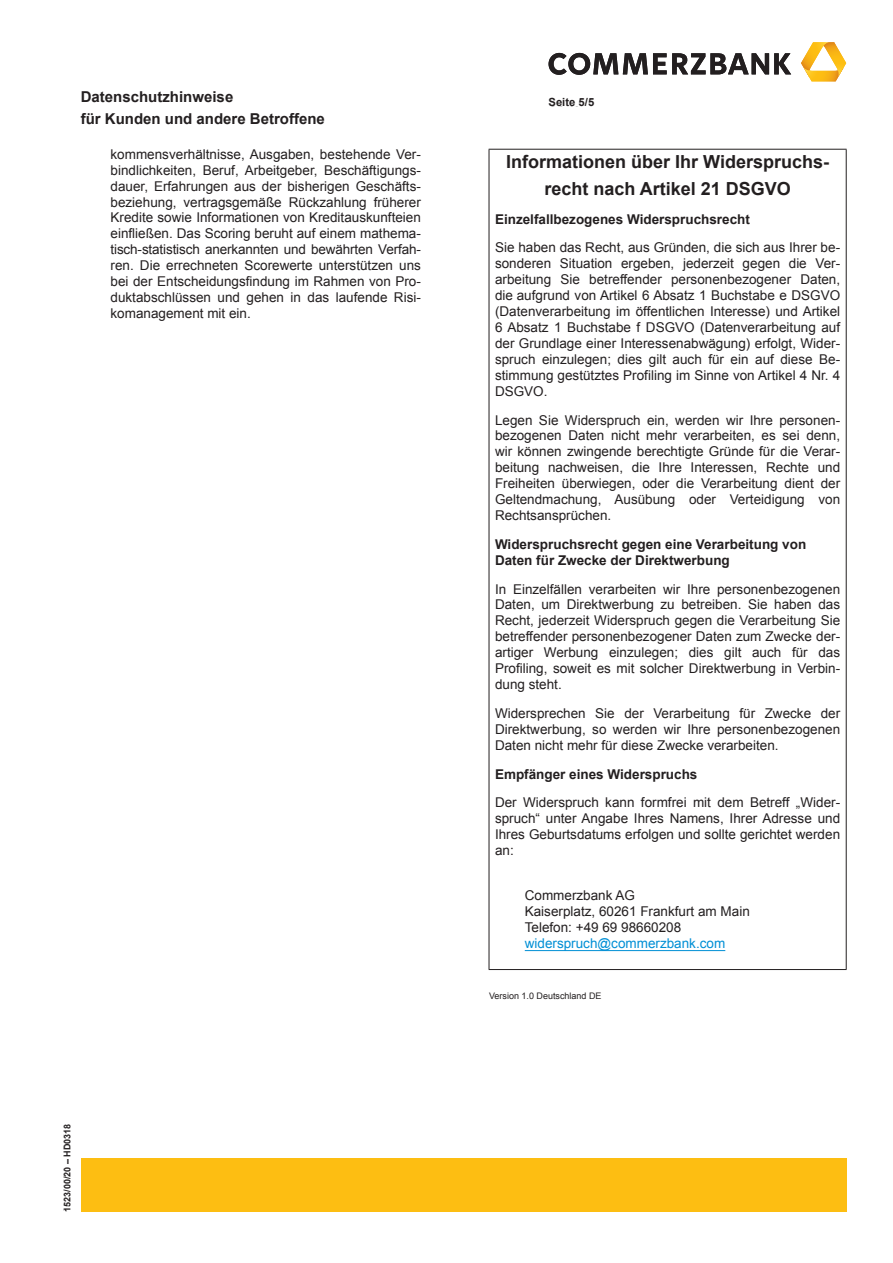
<style>
.page{position:relative;width:893px;height:1263px;background:#fff}
.page>*{position:absolute;margin:0;border:0;box-sizing:border-box;transform-origin:0 0}
.t1{font:700 18px/26.5px "Arial";color:#231f20;text-align:center}
.t2{font:700 15px "Arial";color:#231f20}
.t3{font:13.5px/15.9px "Arial";color:#231f20;text-align:justify}
.t4{font:700 13.5px/15.9px "Arial";color:#231f20}
.t5{font:13.5px "Arial";color:#008fd5}
.t6{font:700 11.25px "Arial";color:#231f20}
.t7{font:700 9px "Arial";color:#231f20}
.t8{font:9px "Arial";color:#231f20}
</style>
<div class="page">
<div style="left:81px;top:1159px;width:765px;height:53px;background:#fdbe12"></div>
<svg style="left:549px;top:53px;width:242px;height:22px"></svg>
<svg style="left:801px;top:42px;width:45px;height:39px"></svg>
<hr style="left:489px;top:149px;width:358px;height:1px;background:#231f20">
<hr style="left:489px;top:150px;width:1px;height:819px;background:#231f20">
<hr style="left:846px;top:150px;width:1px;height:819px;background:#231f20">
<hr style="left:489px;top:969px;width:358px;height:1px;background:#231f20">
<hr style="left:525px;top:950px;width:200px;height:1px;background:#008fd5">
<p class="t2" style="left:81px;top:87px;width:154px">Datenschutzhinweise</p>
<p class="t4" style="left:548px;top:94px;width:56px">Seite 4/4</p>
<p class="t2" style="left:81px;top:108px;width:246px">für Kunden und andere Betroffene</p>
<p class="t3" style="left:111px;top:146px;width:312px">kommensverhältnisse, Ausgaben, bestehende Ver&shy;bindlichkeiten, Beruf, Arbeitgeber, Beschäftigungs&shy;dauer, Erfahrungen aus der bisherigen Geschäfts&shy;beziehung, vertragsgemäße Rückzahlung früherer Kredite sowie Informationen von Kreditauskunfteien einfließen. Das Scoring beruht auf einem mathema&shy;tisch-statistisch anerkannten und bewährten Verfah&shy;ren. Die errechneten Scorewerte unterstützen uns bei der Entscheidungsfindung im Rahmen von Pro&shy;duktabschlüssen und gehen in das laufende Risi&shy;komanagement mit ein.</p>
<h1 class="t1" style="left:506px;top:149px;width:324px">Informationen über Ihr Widerspruchs&shy;recht nach Artikel 21 DSGVO</h1>
<p class="t6" style="left:549px;top:95px;width:47px">Seite 5/5</p>
<p class="t4" style="left:495px;top:211px;width:256px">Einzelfallbezogenes Widerspruchsrecht</p>
<p class="t3" style="left:495px;top:240px;width:347px">Sie haben das Recht, aus Gründen, die sich aus Ihrer be&shy;sonderen Situation ergeben, jederzeit gegen die Ver&shy;arbeitung Sie betreffender personenbezogener Daten, die aufgrund von Artikel 6 Absatz 1 Buchstabe e DSGVO (Datenverarbeitung im öffentlichen Interesse) und Artikel 6 Absatz 1 Buchstabe f DSGVO (Datenverarbeitung auf der Grundlage einer Interessenabwägung) erfolgt, Wider&shy;spruch einzulegen; dies gilt auch für ein auf diese Be&shy;stimmung gestütztes Profiling im Sinne von Artikel 4 Nr. 4<br>DSGVO.</p>
<p class="t3" style="left:495px;top:412px;width:347px">Legen Sie Widerspruch ein, werden wir Ihre personen&shy;bezogenen Daten nicht mehr verarbeiten, es sei denn, wir können zwingende berechtigte Gründe für die Verar&shy;beitung nachweisen, die Ihre Interessen, Rechte und Freiheiten überwiegen, oder die Verarbeitung dient der Geltendmachung, Ausübung oder Verteidigung von Rechtsansprüchen.</p>
<p class="t4" style="left:495px;top:537px;width:313px">Widerspruchsrecht gegen eine Verarbeitung von<br>Daten für Zwecke der Direktwerbung</p>
<p class="t3" style="left:495px;top:581px;width:347px">In Einzelfällen verarbeiten wir Ihre personenbezogenen Daten, um Direktwerbung zu betreiben. Sie haben das Recht, jederzeit Widerspruch gegen die Verarbeitung Sie betreffender personenbezogener Daten zum Zwecke der&shy;artiger Werbung einzulegen; dies gilt auch für das Profiling, soweit es mit solcher Direktwerbung in Verbin&shy;dung steht.</p>
<p class="t3" style="left:495px;top:705px;width:347px">Widersprechen Sie der Verarbeitung für Zwecke der Direkt werbung, so werden wir Ihre personenbezogenen Daten nicht mehr für diese Zwecke verarbeiten.</p>
<p class="t4" style="left:495px;top:766px;width:204px">Empfänger eines Widerspruchs</p>
<p class="t3" style="left:495px;top:795px;width:347px">Der Widerspruch kann formfrei mit dem Betreff „Wider&shy;spruch“ unter Angabe Ihres Namens, Ihrer Adresse und Ihres Geburtsdatums erfolgen und sollte gerichtet werden an:</p>
<p class="t3" style="left:525px;top:887px;width:227px;text-align:left">Commerzbank AG<br>Kaiserplatz, 60261 Frankfurt am Main<br>Telefon: +49 69 98660208</p>
<p class="t5" style="left:525px;top:934px;width:202px">widerspruch@commerzbank.com</p>
<p class="t8" style="left:489px;top:989px;width:114px">Version 1.0 Deutschland DE</p>
<p class="t7" style="left:61px;top:1212px;width:90px;rotate:-90deg">1523/00/20 – HD0318</p>
<p class="t7" style="left:61px;top:1139px;width:7px;rotate:-90deg">5</p>
<p class="t7" style="left:61px;top:1212px;width:47px;rotate:-90deg">9230 15 9</p>
</div>
